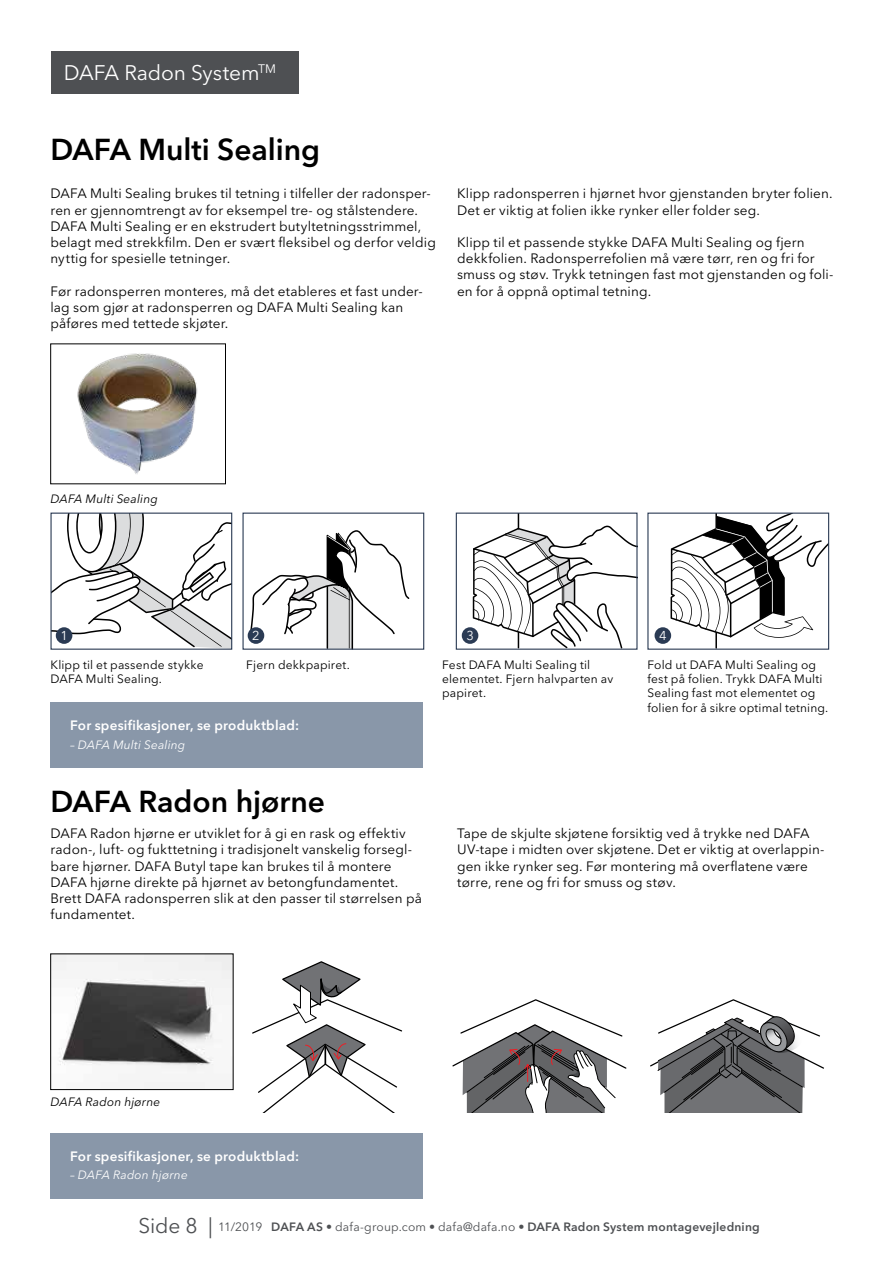
<style>
.page{position:relative;width:893px;height:1263px;background:#fff}
.page>*{position:absolute;margin:0;border:0;box-sizing:border-box;transform-origin:0 0}
.t1{font:600 30px "Avenir Next LT Pro";color:#000}
.t2{font:21px "Avenir Next LT Pro";letter-spacing:-.005em;color:#fff}
.t3{font:13.5px/16.2px "Avenir Next LT Pro";letter-spacing:.01em;color:#000}
.t4{font:600 13.5px "Avenir Next LT Pro";letter-spacing:.015em;color:#fff}
.t5{font:12.75px "Avenir Next LT Pro";color:#fff}
.t6{font:12px/14.4px "Avenir Next LT Pro";letter-spacing:.015em;color:#000}
.t7{font:600 12px "Avenir Next LT Pro";letter-spacing:.02em;color:#4e5053}
.t8{font:italic 12px "Avenir Next LT Pro";letter-spacing:.015em;color:#fff}
.t9{font:italic 12px "Avenir Next LT Pro";letter-spacing:.015em;color:#000}
.s1{font-weight:400;font-size:21px}
.s2{font-weight:400}
</style>
<div class="page">
<div style="left:51px;top:51px;width:247px;height:43px;background:#4e5053"></div>
<img style="left:77px;top:353px;width:121px;height:121px">
<div style="left:50px;top:344px;width:176px;height:140px;border:1px solid #000"></div>
<div style="left:50px;top:703px;width:373px;height:65px;background:#8997a9"></div>
<div style="left:50px;top:1133px;width:373px;height:66px;background:#8997a9"></div>
<svg style="left:670px;top:515px;width:157px;height:133px"></svg>
<div style="left:647px;top:513px;width:182px;height:137px;border:1px solid #2b3b54"></div>
<svg style="left:247px;top:530px;width:162px;height:118px"></svg>
<div style="left:242px;top:513px;width:182px;height:137px;border:1px solid #2b3b54"></div>
<svg style="left:473px;top:515px;width:163px;height:133px"></svg>
<div style="left:456px;top:513px;width:182px;height:137px;border:1px solid #2b3b54"></div>
<svg style="left:52px;top:515px;width:178px;height:133px"></svg>
<div style="left:50px;top:513px;width:182px;height:137px;border:1px solid #2b3b54"></div>
<div style="left:56px;top:627px;width:16px;height:17px;background:#2b3b54;border-radius:50%"></div>
<div style="left:655px;top:627px;width:16px;height:17px;background:#2b3b54;border-radius:50%"></div>
<div style="left:248px;top:627px;width:16px;height:17px;background:#2b3b54;border-radius:50%"></div>
<div style="left:462px;top:627px;width:16px;height:17px;background:#2b3b54;border-radius:50%"></div>
<img style="left:52px;top:956px;width:179px;height:132px">
<div style="left:50px;top:954px;width:183px;height:136px;border:1px solid #000"></div>
<svg style="left:252px;top:961px;width:151px;height:152px"></svg>
<svg style="left:452px;top:999px;width:175px;height:114px"></svg>
<svg style="left:650px;top:999px;width:174px;height:114px"></svg>
<h2 class="t2" style="left:64px;top:60px;width:214px">DAFA Radon System<sup>TM</sup></h2>
<h1 class="t1" style="left:50px;top:131px;width:271px">DAFA Multi Sealing</h1>
<p class="t3" style="left:50px;top:186px;width:387px">DAFA Multi Sealing brukes til tetning i tilfeller der radonsper&shy;ren er gjennomtrengt av for eksempel tre- og stålstendere.<br>DAFA Multi Sealing er en ekstrudert butyltetningsstrimmel, belagt med strekkfilm. Den er svært fleksibel og derfor veldig nyttig for spesielle tetninger.</p>
<p class="t3" style="left:50px;top:283px;width:374px">Før radonsperren monteres, må det etableres et fast under&shy;lag som gjør at radonsperren og DAFA Multi Sealing kan påføres med tettede skjøter.</p>
<p class="t3" style="left:457px;top:186px;width:377px">Klipp radonsperren i hjørnet hvor gjenstanden bryter folien.<br>Det er viktig at folien ikke rynker eller folder seg.</p>
<p class="t3" style="left:457px;top:234px;width:378px">Klipp til et passende stykke DAFA Multi Sealing og fjern dekkfolien. Radonsperrefolien må være tørr, ren og fri for smuss og støv. Trykk tetningen fast mot gjenstanden og foli&shy;en for å oppnå optimal tetning.</p>
<p class="t9" style="left:50px;top:491px;width:109px">DAFA Multi Sealing</p>
<p class="t5" style="left:60px;top:628px;width:9px">1</p>
<p class="t5" style="left:252px;top:628px;width:9px">2</p>
<p class="t5" style="left:466px;top:628px;width:9px">3</p>
<p class="t5" style="left:659px;top:628px;width:9px">4</p>
<p class="t6" style="left:50px;top:657px;width:155px">Klipp til et passende stykke<br>DAFA Multi Sealing.</p>
<p class="t6" style="left:246px;top:657px;width:105px">Fjern dekkpapiret.</p>
<p class="t6" style="left:442px;top:657px;width:173px">Fest DAFA Multi Sealing til elementet. Fjern halvparten av papiret.</p>
<p class="t6" style="left:647px;top:657px;width:182px">Fold ut DAFA Multi Sealing og fest på folien. Trykk DAFA Multi<br>Sealing fast mot elementet og folien for å sikre optimal tetning.</p>
<p class="t4" style="left:70px;top:717px;width:230px">For spesifikasjoner, se produktblad:</p>
<p class="t8" style="left:70px;top:737px;width:117px">– DAFA Multi Sealing</p>
<h1 class="t1" style="left:50px;top:783px;width:276px">DAFA Radon hjørne</h1>
<p class="t3" style="left:50px;top:825px;width:373px">DAFA Radon hjørne er utviklet for å gi en rask og effektiv radon-, luft- og fukttetning i tradisjonelt vanskelig forsegl&shy;bare hjørner. DAFA Butyl tape kan brukes til å montere DAFA hjørne direkte på hjørnet av betongfundamentet.<br>Brett DAFA radonsperren slik at den passer til størrelsen på fundamentet.</p>
<p class="t3" style="left:457px;top:825px;width:369px">Tape de skjulte skjøtene forsiktig ved å trykke ned DAFA UV-tape i midten over skjøtene. Det er viktig at overlappin&shy;gen ikke rynker seg. Før montering må overflatene være tørre, rene og fri for smuss og støv.</p>
<p class="t9" style="left:50px;top:1094px;width:111px">DAFA Radon hjørne</p>
<p class="t4" style="left:70px;top:1148px;width:230px">For spesifikasjoner, se produktblad:</p>
<p class="t8" style="left:70px;top:1168px;width:119px">– DAFA Radon hjørne</p>
<p class="t7" style="left:138px;top:1219px;width:623px"><span class="s1">Side 8 |</span> <span class="s2">11/2019</span> DAFA AS • <span class="s2">dafa-group.com</span> • <span class="s2">dafa@dafa.no</span> • DAFA Radon System montagevejledning</p>
</div>
